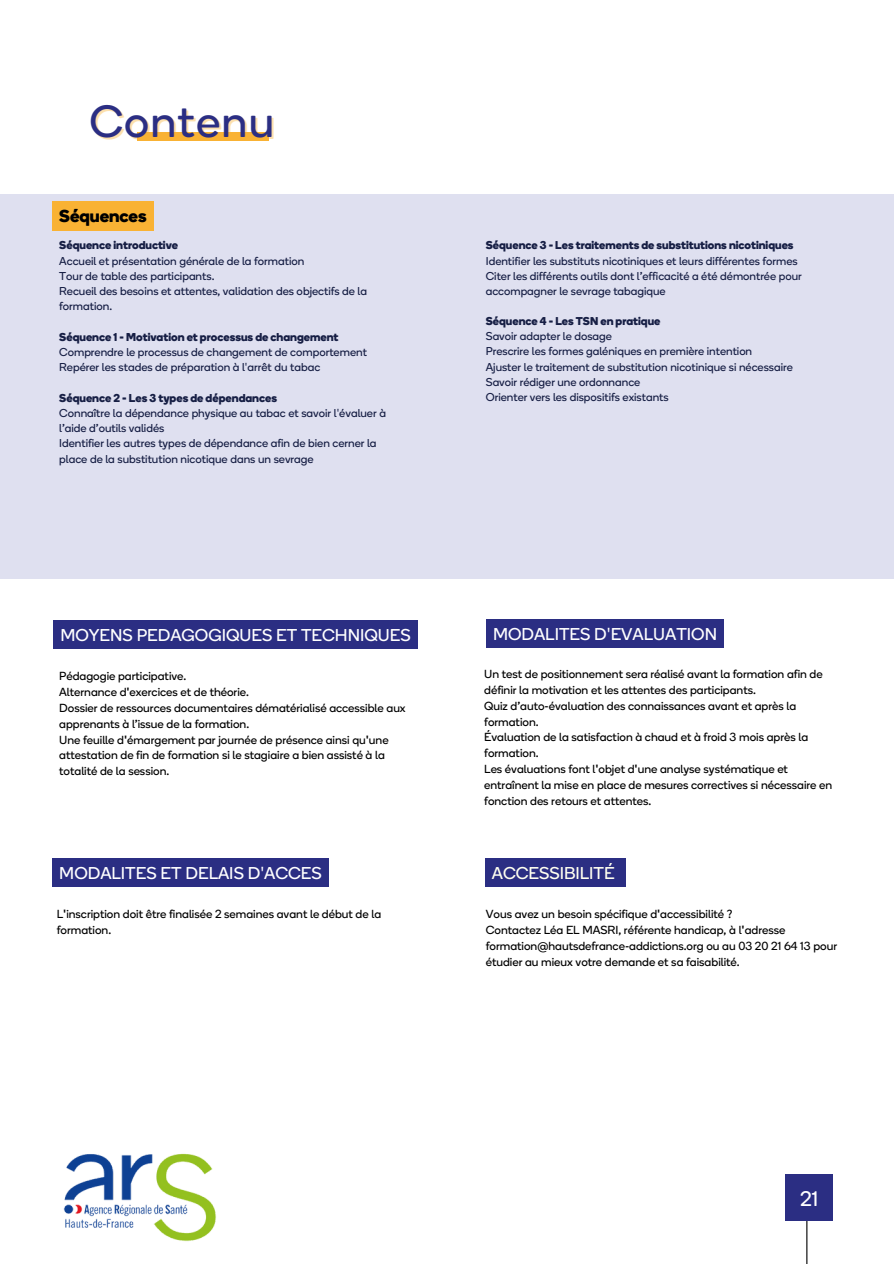
<style>
.page{position:relative;width:894px;height:1264px;background:#fff}
.page>*{position:absolute;margin:0;border:0;box-sizing:border-box;transform-origin:0 0}
.t1{font:45px "HILVCC Boing";letter-spacing:.03em;color:#2b2e83}
.t2{font:21px "HILVCC Boing";color:#fff}
.t3{font:700 17.25px "HILVCC Boing";color:#000}
.t4{font:17.1px "HILVCC Boing";color:#fff}
.t5{font:17.1px "HILVCC Boing";color:#fffff0}
.t6{font:11.7px/15.9px "HILVCC Boing";color:#000}
.t7{font:11.4px/15.1px "HILVCC Boing";color:#161e44}
.t8{font:700 11.4px "HILVCC Boing";color:#161e44}
.s1{font-family:"Noto Sans"}
.s2{font-family:"Noto Sans";font-weight:700}
</style>
<div class="page">
<div style="left:0;top:194px;width:893px;height:385px;background:#dfe0f0"></div>
<hr style="left:806px;top:1220px;width:1px;height:43px;background:#000">
<div style="left:785px;top:1174px;width:47px;height:46px;background:#2b2e83"></div>
<img style="left:63px;top:1153px;width:153px;height:89px">
<div style="left:137px;top:132px;width:131px;height:9px;background:#f9b234"></div>
<div style="left:52px;top:201px;width:102px;height:30px;background:#f9b234"></div>
<div style="left:54px;top:620px;width:363px;height:29px;background:#2b2e83"></div>
<div style="left:52px;top:858px;width:276px;height:29px;background:#2b2e83"></div>
<div style="left:486px;top:619px;width:237px;height:29px;background:#2b2e83"></div>
<div style="left:485px;top:858px;width:140px;height:29px;background:#2b2e83"></div>
<p class="t1" style="left:89px;top:92px;width:186px">Contenu</p>
<h3 class="t3" style="left:59px;top:204px;width:89px">Séquences</h3>
<p class="t8" style="left:59px;top:237px;width:120px">Séquence introductive</p>
<p class="t7" style="left:59px;top:253px;width:246px">Accueil et présentation générale de la formation</p>
<p class="t7" style="left:59px;top:268px;width:157px">Tour de table des participants.</p>
<p class="t7" style="left:59px;top:283px;width:309px">Recueil des besoins et attentes, validation des objectifs de la formation.</p>
<p class="t8" style="left:59px;top:328px;width:281px">Séquence 1 - Motivation et processus de changement</p>
<p class="t7" style="left:59px;top:344px;width:309px">Comprendre le processus de changement de comportement</p>
<p class="t7" style="left:59px;top:359px;width:262px">Repérer les stades de préparation à l<span class="s1">'</span>arrêt du tabac</p>
<p class="t8" style="left:59px;top:389px;width:219px">Séquence 2 - Les 3 types de dépendances</p>
<p class="t7" style="left:59px;top:405px;width:328px">Connaître la dépendance physique au tabac et savoir l<span class="s1">'</span>évaluer à l’aide d’outils validés</p>
<p class="t7" style="left:59px;top:435px;width:319px">Identifier les autres types de dépendance afin de bien cerner la place de la substitution nicotique dans un sevrage</p>
<p class="t4" style="left:60px;top:624px;width:352px">MOYENS PEDAGOGIQUES ET TECHNIQUES</p>
<h2 class="t6" style="left:59px;top:668px;width:129px">Pédagogie participative.</h2>
<p class="t6" style="left:59px;top:683px;width:191px">Alternance d<span class="s2">'</span>exercices et de théorie.</p>
<p class="t6" style="left:59px;top:699px;width:348px">Dossier de ressources documentaires dématérialisé accessible aux apprenants à l’issue de la formation.</p>
<p class="t6" style="left:59px;top:731px;width:331px">Une feuille d<span class="s2">'</span>émargement par journée de présence ainsi qu<span class="s2">'</span>une attestation de fin de formation si le stagiaire a bien assisté à la totalité de la session.</p>
<p class="t4" style="left:59px;top:862px;width:264px">MODALITES ET DELAIS D<span class="s1">'</span>ACCES</p>
<p class="t6" style="left:57px;top:905px;width:326px">L<span class="s2">'</span>inscription doit être finalisée 2 semaines avant le début de la formation.</p>
<p class="t8" style="left:485px;top:237px;width:309px">Séquence 3 - Les traitements de substitutions nicotiniques</p>
<p class="t7" style="left:485px;top:253px;width:313px">Identifier les substituts nicotiniques et leurs différentes formes</p>
<p class="t7" style="left:485px;top:268px;width:317px">Citer les différents outils dont l’efficacité a été démontrée pour accompagner le sevrage tabagique</p>
<p class="t8" style="left:485px;top:313px;width:176px">Séquence 4 - Les TSN en pratique</p>
<p class="t7" style="left:485px;top:328px;width:127px">Savoir adapter le dosage</p>
<p class="t7" style="left:485px;top:343px;width:268px">Prescrire les formes galéniques en première intention</p>
<p class="t7" style="left:485px;top:359px;width:308px">Ajuster le traitement de substitution nicotinique si nécessaire</p>
<p class="t7" style="left:485px;top:374px;width:156px">Savoir rédiger une ordonnance</p>
<h2 class="t7" style="left:485px;top:389px;width:184px">Orienter vers les dispositifs existants</h2>
<p class="t4" style="left:493px;top:622px;width:225px">MODALITES D<span class="s1">'</span>EVALUATION</p>
<p class="t6" style="left:484px;top:665px;width:340px">Un test de positionnement sera réalisé avant la formation afin de définir la motivation et les attentes des participants.</p>
<h2 class="t6" style="left:484px;top:697px;width:313px">Quiz d’auto-évaluation des connaissances avant et après la formation.</h2>
<h2 class="t6" style="left:484px;top:729px;width:325px">Évaluation de la satisfaction à chaud et à froid 3 mois après la formation.</h2>
<p class="t6" style="left:484px;top:760px;width:349px">Les évaluations font l<span class="s2">'</span>objet d<span class="s2">'</span>une analyse systématique et entraînent la mise en place de mesures correctives si nécessaire en fonction des retours et attentes.</p>
<p class="t5" style="left:491px;top:862px;width:124px">ACCESSIBILITÉ</p>
<p class="t6" style="left:485px;top:905px;width:248px">Vous avez un besoin spécifique d<span class="s2">'</span>accessibilité ?</p>
<p class="t6" style="left:485px;top:921px;width:352px">Contactez Léa EL MASRI, référente handicap, à l<span class="s2">'</span>adresse formation@hautsdefrance-addictions.org ou au 03 20 21 64 13 pour étudier au mieux votre demande et sa faisabilité.</p>
<h1 class="t2" style="left:799px;top:1184px;width:20px">21</h1>
</div>
